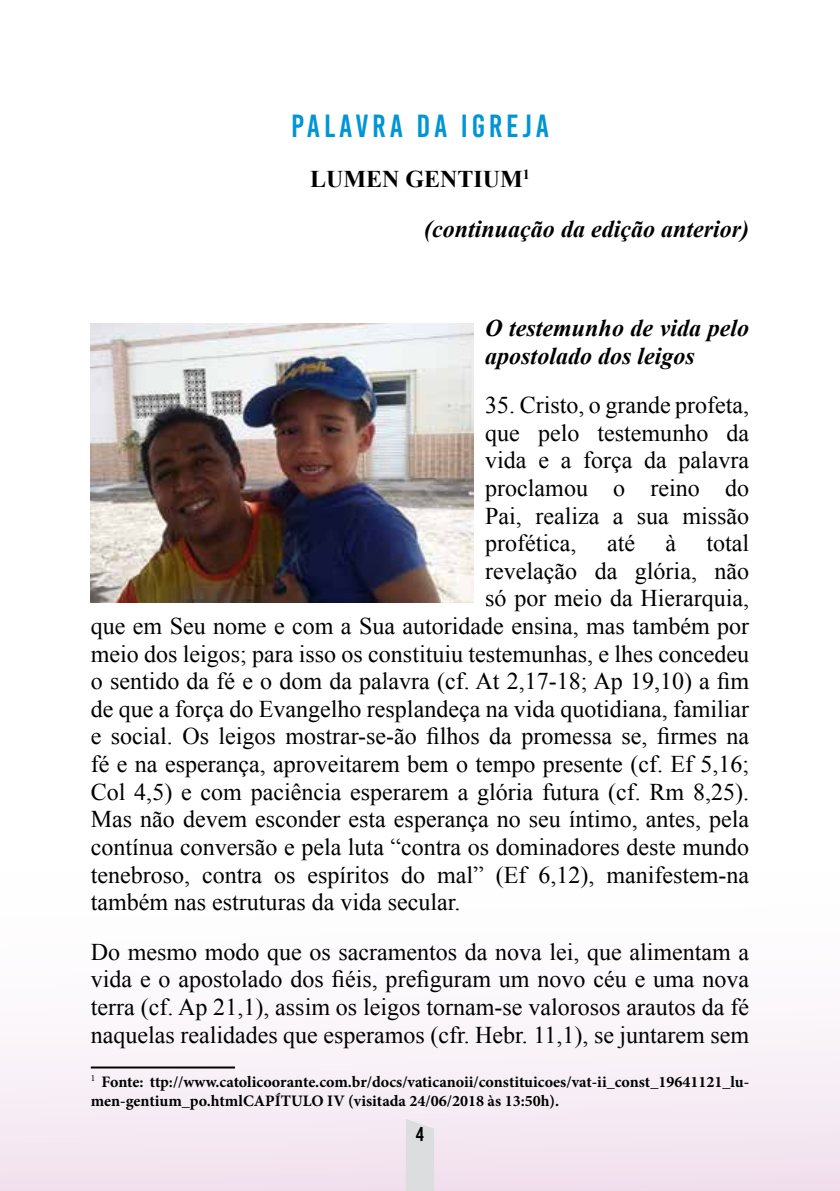
<style>
.page{position:relative;width:840px;height:1191px;background:#fff}
.page>*{position:absolute;margin:0;border:0;box-sizing:border-box;transform-origin:0 0}
.t1{font:32px "Bebas Kai";letter-spacing:.12em;color:#0095d4}
.t2{font:24px/27.6px "Times New Roman";color:#000;text-align:justify}
.t3{font:italic 700 24px/49.6px "Times New Roman";color:#000}
.t4{font:20px "Bebas Kai";color:#000}
.t5{font:700 16px/19.2px "Minion Pro";color:#000}
.s1{font-style:normal}
</style>
<div class="page">
<div style="left:0;top:871px;width:839px;height:320px;background:linear-gradient(to bottom,#fff,#f2e3ef)"></div>
<div style="left:406px;top:1119px;width:28px;height:72px;background:#dcddde"></div>
<hr style="left:91px;top:1066px;width:144px;height:2px;background:#000">
<img style="left:91px;top:323px;width:382px;height:279px">
<h1 class="t1" style="left:291px;top:109px;width:259px">PALAVRA DA IGREJA</h1>
<p class="t3" style="left:424px;top:153px;width:326px;text-indent:-114px"><span class="s1">LUMEN GENTIUM</span><sup>1<br></sup>(continuação da edição anterior)</p>
<p class="t3" style="left:485px;top:313px;width:265px;line-height:27.6px">O testemunho de vida pelo apostolado dos leigos</p>
<p class="t2" style="left:485px;top:390px;width:265px">35. Cristo, o grande profeta, que pelo testemunho da vida e a força da palavra proclamou o reino do Pai, realiza a sua missão profética,</p>
<p class="t2" style="left:606px;top:528px;width:29px">até</p>
<p class="t2" style="left:665px;top:528px;width:12px">à</p>
<p class="t2" style="left:706px;top:528px;width:44px">total</p>
<p class="t2" style="left:485px;top:556px;width:265px">revelação da glória, não</p>
<p class="t2" style="left:485px;top:584px;width:265px">só por meio da Hierarquia,</p>
<p class="t2" style="left:91px;top:611px;width:659px">que em Seu nome e com a Sua autoridade ensina, mas também por</p>
<p class="t2" style="left:91px;top:639px;width:659px">meio dos leigos; para isso os constituiu testemunhas, e lhes concedeu</p>
<p class="t2" style="left:91px;top:666px;width:659px">o sentido da fé e o dom da palavra (cf. At 2,17-18; Ap 19,10) a fim</p>
<p class="t2" style="left:91px;top:694px;width:659px">de que a força do Evangelho resplandeça na vida quotidiana, familiar</p>
<p class="t2" style="left:91px;top:722px;width:659px">e social. Os leigos mostrar-se-ão filhos da promessa se, firmes na</p>
<p class="t2" style="left:91px;top:749px;width:659px">fé e na esperança, aproveitarem bem o tempo presente (cf. Ef 5,16;</p>
<p class="t2" style="left:91px;top:777px;width:659px">Col 4,5) e com paciência esperarem a glória futura (cf. Rm 8,25).</p>
<p class="t2" style="left:91px;top:804px;width:659px">Mas não devem esconder esta esperança no seu íntimo, antes, pela</p>
<p class="t2" style="left:91px;top:832px;width:659px">contínua conversão e pela luta “contra os dominadores deste mundo</p>
<p class="t2" style="left:91px;top:860px;width:659px">tenebroso, contra os espíritos do mal” (Ef 6,12), manifestem-na</p>
<p class="t2" style="left:91px;top:887px;width:371px">também nas estruturas da vida secular.</p>
<p class="t2" style="left:91px;top:937px;width:659px">Do mesmo modo que os sacramentos da nova lei, que alimentam a vida e o apostolado dos fiéis, prefiguram um novo céu e uma nova terra (cf. Ap 21,1), assim os leigos tornam-se valorosos arautos da fé naquelas realidades que esperamos (cfr. Hebr. 11,1), se juntarem sem</p>
<p class="t5" style="left:91px;top:1071px;width:659px"><sup>1</sup> Fonte: ttp://www.catolicoorante.com.br/docs/vaticanoii/constituicoes/vat-ii_const_19641121_lu&shy;men-gentium_po.htmlCAPÍTULO IV (visitada 24/06/2018 às 13:50h).</p>
<p class="t4" style="left:415px;top:1123px;width:10px">4</p>
</div>
